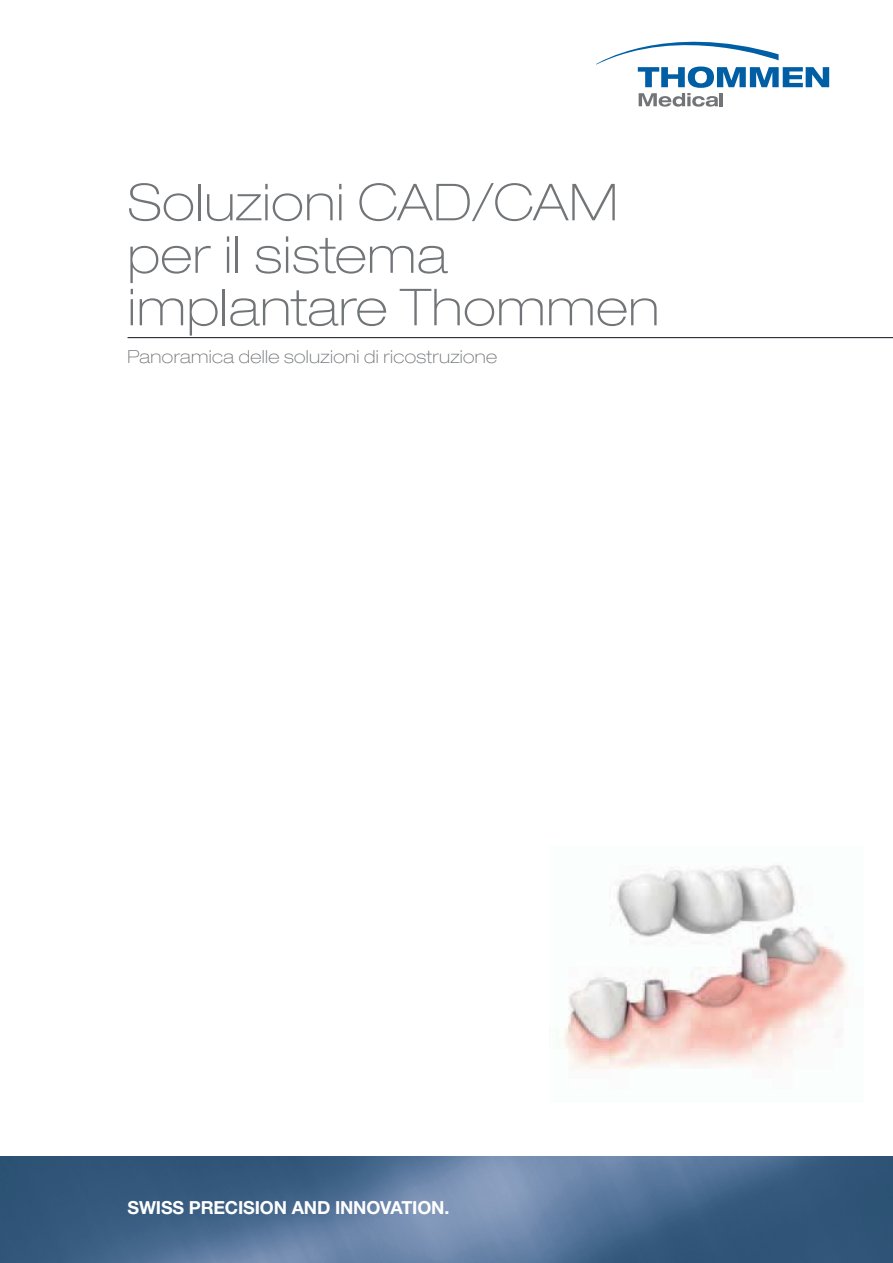
<style>
.page{position:relative;width:893px;height:1263px;background:#fff}
.page>*{position:absolute;margin:0;border:0;box-sizing:border-box;transform-origin:0 0}
.t1{font:100 expanded 51px/52.5px "Helvetica Neue";letter-spacing:.015em;color:#727578}
.t2{font:100 expanded 18px "Helvetica Neue";letter-spacing:.02em;color:#727578}
.t3{font:700 18px "Helvetica Neue";letter-spacing:-.01em;color:#fff}
</style>
<div class="page">
<img style="left:0;top:1157px;width:893px;height:106px">
<svg style="left:596px;top:42px;width:233px;height:65px"></svg>
<img style="left:563px;top:865px;width:285px;height:204px">
<hr style="left:128px;top:337px;width:765px;height:1px;background:#0e1219">
<p class="t1" style="left:128px;top:181px;width:533px">Soluzioni CAD/CAM per il sistema implantare Thommen</p>
<p class="t2" style="left:128px;top:350px;width:371px">Panoramica delle soluzioni di ricostruzione</p>
<p class="t3" style="left:128px;top:1200px;width:323px">SWISS PRECISION AND INNOVATION.</p>
</div>
